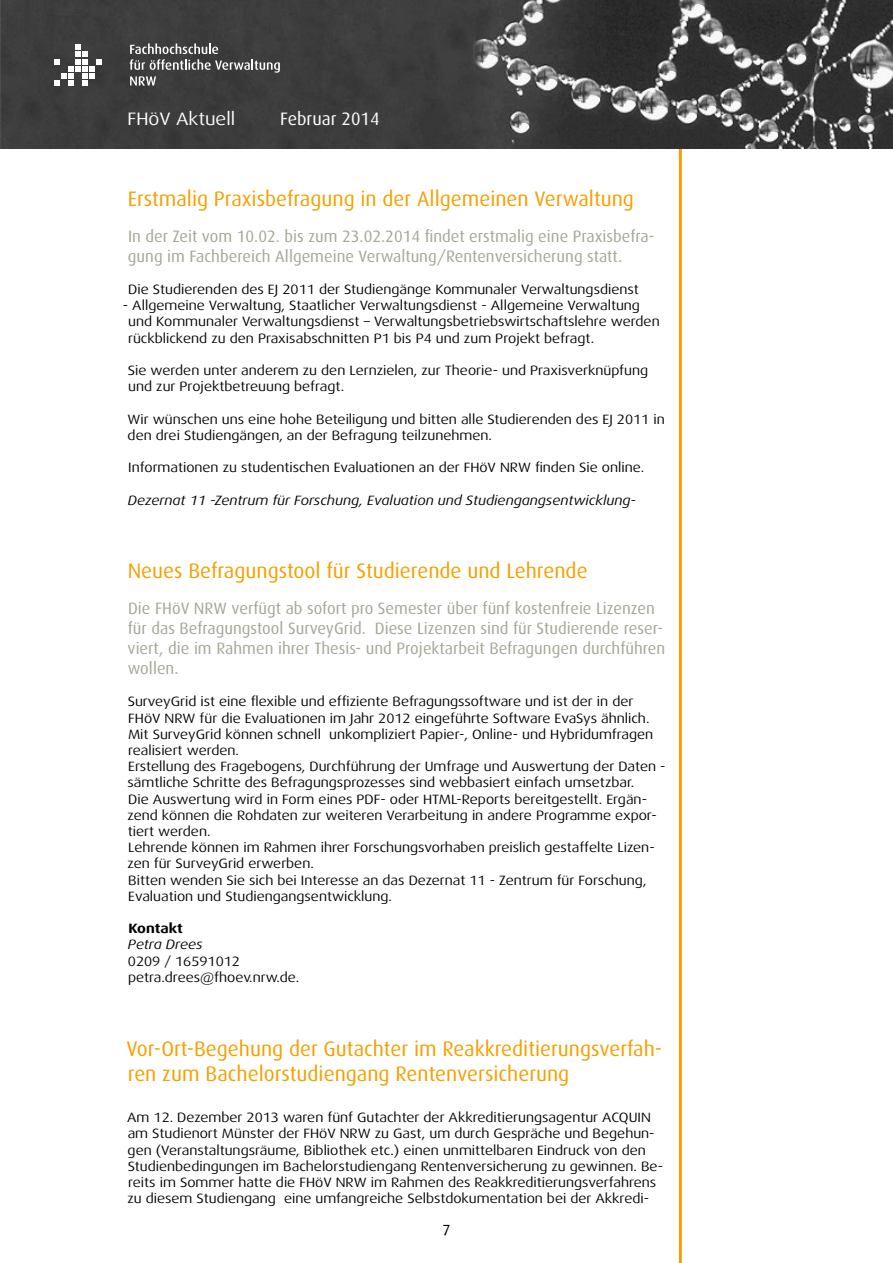
<style>
.page{position:relative;width:893px;height:1263px;background:#fff}
.page>*{position:absolute;margin:0;border:0;box-sizing:border-box;transform-origin:0 0}
.t1{font:21px/25.2px "Dax";color:#f6a000}
.t2{font:18px "Dax Wide";color:#fff}
.t3{font:18px "Dax";color:#fff}
.t4{font:16.5px/19.8px "Dax";color:#a4a798}
.t5{font:15px "Dax Regular Caps";color:#000}
.t6{font:13.5px/16.2px "Dax Wide";color:#000}
.t7{font:italic 13.5px "Dax Wide";color:#000}
.t8{font:700 13.5px "Dax Wide";color:#000}
</style>
<div class="page">
<hr style="left:679px;top:148px;width:3px;height:1115px;background:#f6a000">
<img style="left:0;top:0;width:893px;height:148px">
<svg style="left:54px;top:45px;width:48px;height:41px"></svg>
<svg style="left:130px;top:43px;width:150px;height:43px;background:#595959"></svg>
<h2 class="t2" style="left:128px;top:109px;width:109px">FHöV Aktuell</h2>
<h2 class="t3" style="left:280px;top:109px;width:101px">Februar 2014</h2>
<h1 class="t1" style="left:128px;top:186px;width:508px">Erstmalig Praxisbefragung in der Allgemeinen Verwaltung</h1>
<p class="t4" style="left:128px;top:226px;width:528px">In der Zeit vom 10.02. bis zum 23.02.2014 findet erstmalig eine Praxisbefra&shy;gung im Fachbereich Allgemeine Verwaltung/Rentenversicherung statt.</p>
<p class="t6" style="left:128px;top:281px;width:512px">Die Studierenden des EJ 2011 der Studiengänge Kommunaler Verwaltungsdienst</p>
<p class="t6" style="left:128px;top:298px;width:533px;text-indent:-5px">- Allgemeine Verwaltung, Staatlicher Verwaltungsdienst - Allgemeine Verwaltung und Kommunaler Verwaltungsdienst – Verwaltungsbetriebswirtschaftslehre werden rückblickend zu den Praxisabschnitten P1 bis P4 und zum Projekt befragt.</p>
<p class="t6" style="left:128px;top:362px;width:522px">Sie werden unter anderem zu den Lernzielen, zur Theorie- und Praxisverknüpfung und zur Projektbetreuung befragt.</p>
<p class="t6" style="left:128px;top:411px;width:539px">Wir wünschen uns eine hohe Beteiligung und bitten alle Studierenden des EJ 2011 in den drei Studiengängen, an der Befragung teilzunehmen.</p>
<p class="t6" style="left:128px;top:460px;width:517px">Informationen zu studentischen Evaluationen an der FHöV NRW finden Sie online.</p>
<p class="t7" style="left:128px;top:492px;width:509px">Dezernat 11 -Zentrum für Forschung, Evaluation und Studiengangsentwicklung-</p>
<h1 class="t1" style="left:128px;top:559px;width:461px">Neues Befragungstool für Studierende und Lehrende</h1>
<p class="t4" style="left:128px;top:599px;width:539px">Die FHöV NRW verfügt ab sofort pro Semester über fünf kostenfreie Lizenzen für das Befragungstool SurveyGrid. Diese Lizenzen sind für Studierende reser&shy;viert, die im Rahmen ihrer Thesis- und Projektarbeit Befragungen durchführen wollen.</p>
<p class="t6" style="left:127px;top:694px;width:540px">SurveyGrid ist eine flexible und effiziente Befragungssoftware und ist der in der FHöV NRW für die Evaluationen im Jahr 2012 eingeführte Software EvaSys ähnlich.<br>Mit SurveyGrid können schnell unkompliziert Papier-, Online- und Hybridumfragen realisiert werden.<br>Erstellung des Fragebogens, Durchführung der Umfrage und Auswertung der Daten - sämtliche Schritte des Befragungsprozesses sind webbasiert einfach umsetzbar.<br>Die Auswertung wird in Form eines PDF- oder HTML-Reports bereitgestellt. Ergän&shy;zend können die Rohdaten zur weiteren Verarbeitung in andere Programme expor&shy;tiert werden.<br>Lehrende können im Rahmen ihrer Forschungsvorhaben preislich gestaffelte Lizen&shy;zen für SurveyGrid erwerben.<br>Bitten wenden Sie sich bei Interesse an das Dezernat 11 - Zentrum für Forschung, Evaluation und Studiengangsentwicklung.</p>
<p class="t8" style="left:128px;top:921px;width:56px">Kontakt</p>
<p class="t7" style="left:128px;top:937px;width:76px">Petra Drees</p>
<p class="t6" style="left:128px;top:953px;width:173px">0209 / 16591012 petra.drees@fhoev.nrw.de.</p>
<h1 class="t1" style="left:126px;top:1036px;width:537px">Vor-Ort-Begehung der Gutachter im Reakkreditierungsverfah&shy;ren zum Bachelorstudiengang Rentenversicherung</h1>
<p class="t6" style="left:127px;top:1109px;width:537px">Am 12. Dezember 2013 waren fünf Gutachter der Akkreditierungsagentur ACQUIN am Studienort Münster der FHöV NRW zu Gast, um durch Gespräche und Begehun&shy;gen (Veranstaltungsräume, Bibliothek etc.) einen unmittelbaren Eindruck von den Studienbedingungen im Bachelorstudiengang Rentenversicherung zu gewinnen. Be&shy;reits im Sommer hatte die FHöV NRW im Rahmen des Reakkreditierungsverfahrens zu diesem Studiengang eine umfangreiche Selbstdokumentation bei der Akkredi-</p>
<p class="t5" style="left:443px;top:1219px;width:9px">7</p>
</div>
